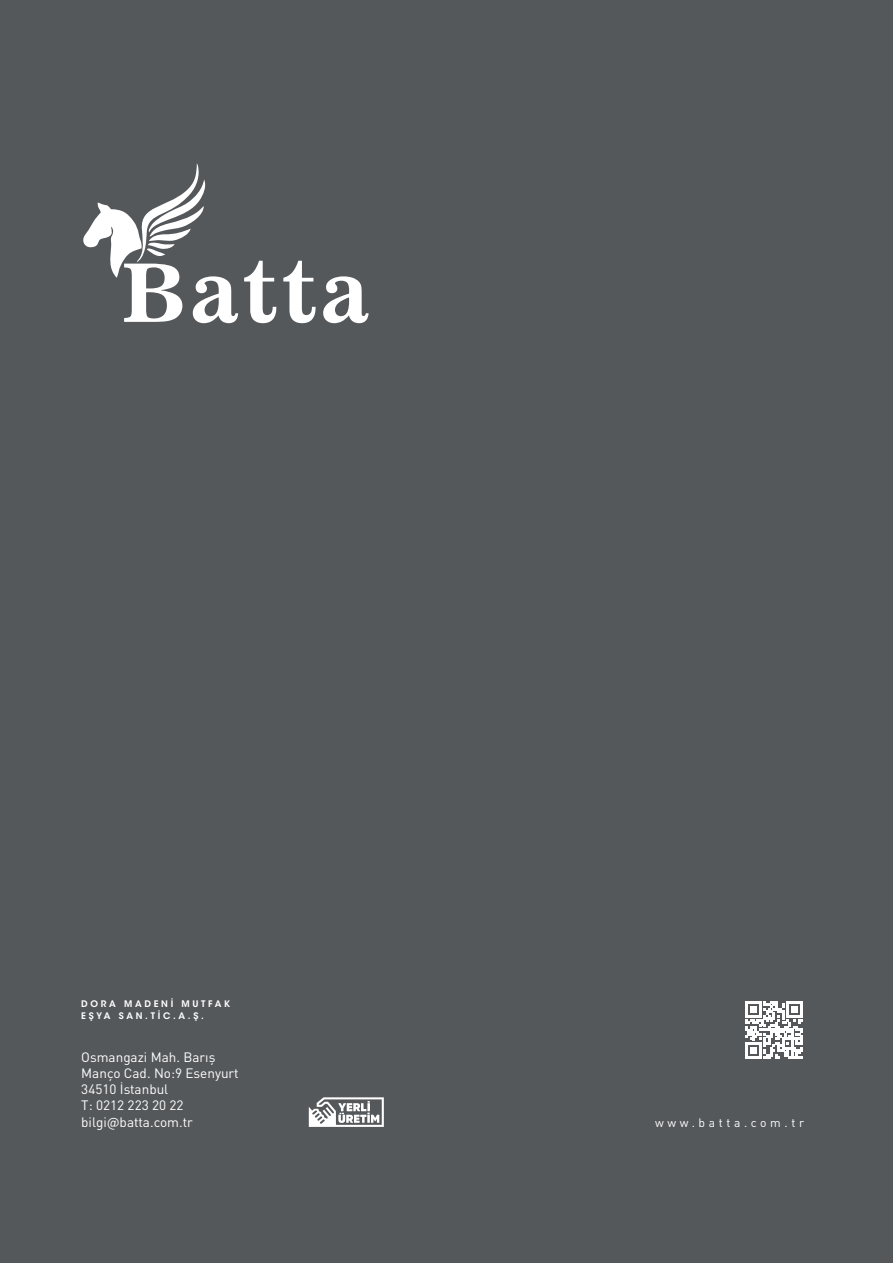
<style>
.page{position:relative;width:893px;height:1263px;background:#55585b}
.page>*{position:absolute;margin:0;border:0;box-sizing:border-box;transform-origin:0 0}
.t1{font:13.5px/16.2px "DIN Pro";color:#fff}
.t2{font:12.15px "DIN Pro";letter-spacing:.3em;color:#fff}
.t3{font:600 9px/12px "ITC Avant Garde Std";letter-spacing:.3em;color:#fff}
</style>
<div class="page">
<svg style="left:323px;top:276px;width:46px;height:47px"></svg>
<svg style="left:283px;top:261px;width:33px;height:62px"></svg>
<svg style="left:244px;top:261px;width:32px;height:62px"></svg>
<svg style="left:83px;top:163px;width:155px;height:160px"></svg>
<svg style="left:745px;top:1001px;width:57px;height:57px"></svg>
<svg style="left:309px;top:1097px;width:75px;height:30px"></svg>
<p class="t3" style="left:81px;top:998px;width:150px">DORA MADENİ MUTFAK<br>EŞYA SAN.TİC.A.Ş.</p>
<p class="t1" style="left:81px;top:1048px;width:159px">Osmangazi Mah. Barış<br>Manço Cad. No:9 Esenyurt<br>34510 İstanbul<br>T: 0212 223 20 22 bilgi@batta.com.tr</p>
<p class="t2" style="left:655px;top:1114px;width:150px">www.batta.com.tr</p>
</div>
